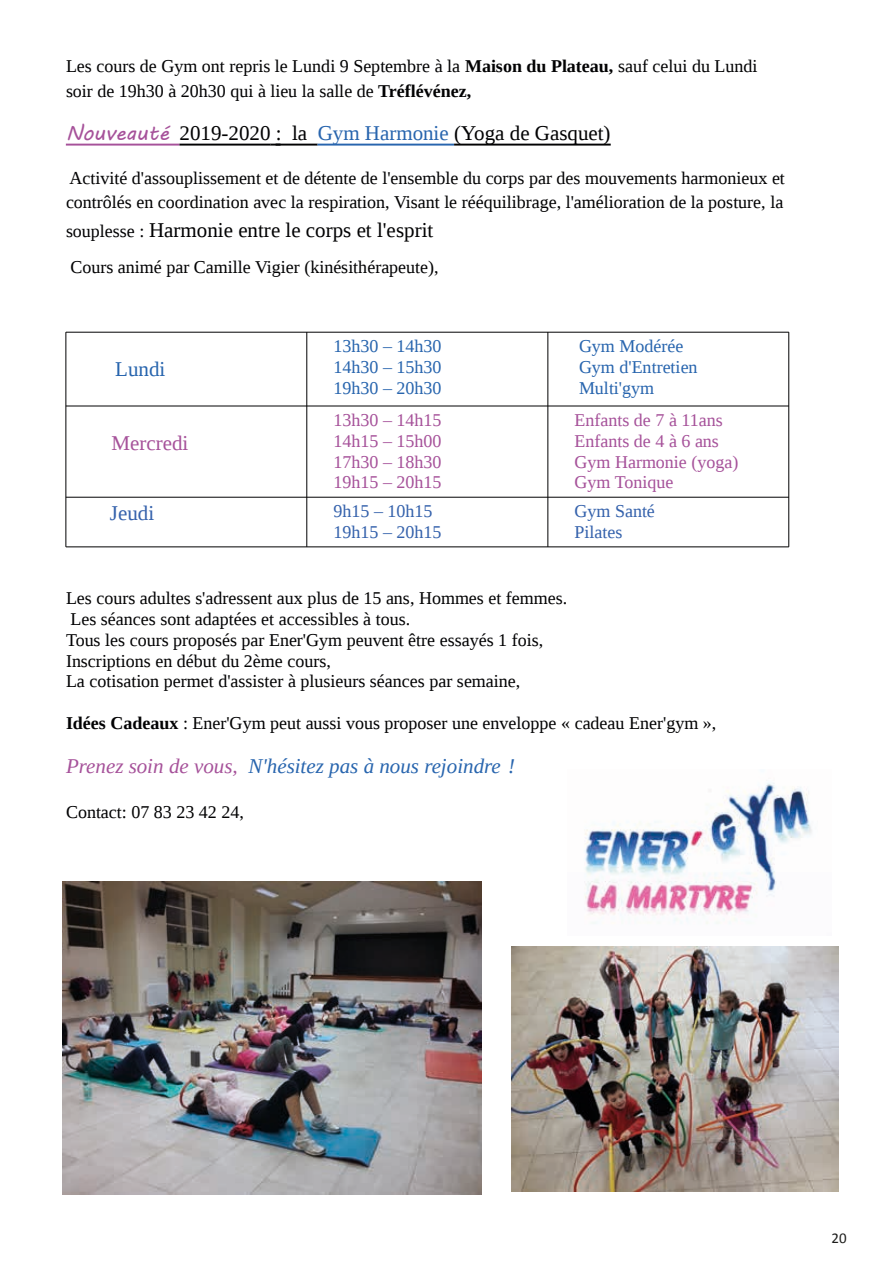
<style>
.page{position:relative;width:893px;height:1263px;background:#fff}
.page>*{position:absolute;margin:0;border:0;box-sizing:border-box;transform-origin:0 0}
.t1{font:21px "Liberation Serif";color:#020203}
.t2{font:italic 21px "Liberation Serif";color:#2865ae}
.t3{font:21px "Liberation Serif";color:#a6529a}
.t4{font:21px "Liberation Serif";color:#2865ae}
.t5{font:21px "Liberation Serif";color:#3562ac}
.t6{font:18px/20.7px "Liberation Serif";color:#020203}
.t7{font:18px/20.7px "Liberation Serif";color:#a6529a;text-align:justify}
.t8{font:18px/20.7px "Liberation Serif";color:#2865ae;text-align:justify}
.t9{font:18px/20.7px "Liberation Serif";color:#3562ac}
.t10{font:15px "Calibri";color:#1d1d1b}
.s1{font-weight:700}
.s2{font-family:"MV Boli";color:#a6529a}
.s3{color:#2865ae}
.s4{font-size:18px}
.s5{color:#a6529a}
</style>
<div class="page">
<hr style="left:66px;top:144px;width:113px;height:2px;background:#a6529a">
<hr style="left:179px;top:144px;width:91px;height:2px;background:#020203">
<svg style="left:270px;top:144px;width:6px;height:2px"></svg>
<hr style="left:276px;top:144px;width:42px;height:2px;background:#020203">
<hr style="left:318px;top:144px;width:136px;height:2px;background:#2865ae">
<hr style="left:454px;top:144px;width:157px;height:2px;background:#020203">
<hr style="left:66px;top:332px;width:723px;height:1px;background:#020203">
<hr style="left:66px;top:406px;width:723px;height:1px;background:#020203">
<hr style="left:66px;top:497px;width:723px;height:1px;background:#020203">
<hr style="left:66px;top:547px;width:723px;height:1px;background:#020203">
<hr style="left:66px;top:332px;width:1px;height:215px;background:#020203">
<hr style="left:307px;top:332px;width:1px;height:215px;background:#020203">
<hr style="left:548px;top:332px;width:1px;height:215px;background:#020203">
<hr style="left:788px;top:332px;width:1px;height:215px;background:#020203">
<img style="left:584px;top:783px;width:228px;height:141px">
<img style="left:63px;top:881px;width:418px;height:314px">
<img style="left:512px;top:946px;width:326px;height:245px">
<p class="t6" style="left:66px;top:55px;width:693px;line-height:24.9px">Les cours de Gym ont repris le Lundi 9 Septembre à la <span class="s1">Maison du Plateau,</span> sauf celui du Lundi soir de 19h30 à 20h30 qui à lieu la salle de <span class="s1">Tréflévénez,</span></p>
<p class="t1" style="left:66px;top:126px;width:546px"><span class="s2">Nouveauté</span> 2019-2020 : la <span class="s3">Gym Harmonie</span> (Yoga de Gasquet)</p>
<p class="t6" style="left:66px;top:167px;width:720px;line-height:24.8px">Activité d'assouplissement et de détente de l'ensemble du corps par des mouvements harmonieux et contrôlés en coordination avec la respiration, Visant le rééquilibrage, l'amélioration de la posture, la</p>
<p class="t1" style="left:66px;top:222px;width:369px"><span class="s4">souplesse :</span> Harmonie entre le corps et l'esprit</p>
<p class="t6" style="left:71px;top:259px;width:370px">Cours animé par Camille Vigier (kinésithérapeute),</p>
<p class="t10" style="left:199px;top:182px;width:27px">gym</p>
<p class="t4" style="left:115px;top:361px;width:52px">Lundi</p>
<p class="t3" style="left:111px;top:435px;width:78px">Mercredi</p>
<p class="t8" style="left:334px;top:338px;width:109px">13h30 – 14h30<br>14h30 – 15h30<br>19h30 – 20h30</p>
<p class="t8" style="left:579px;top:338px;width:120px;text-align:left">Gym Modérée<br>Gym d'Entretien<br>Multi'gym</p>
<p class="t7" style="left:334px;top:411px;width:109px">13h30 – 14h15<br>14h15 – 15h00<br>17h30 – 18h30<br>19h15 – 20h15</p>
<p class="t7" style="left:575px;top:411px;width:165px;text-align:left">Enfants de 7 à 11ans<br>Enfants de 4 à 6 ans<br>Gym Harmonie (yoga)<br>Gym Tonique</p>
<p class="t5" style="left:110px;top:505px;width:46px">Jeudi</p>
<p class="t9" style="left:334px;top:503px;width:109px">9h15 – 10h15<br>19h15 – 20h15</p>
<p class="t9" style="left:575px;top:503px;width:82px">Gym Santé<br>Pilates</p>
<p class="t6" style="left:66px;top:590px;width:503px">Les cours adultes s'adressent aux plus de 15 ans, Hommes et femmes.<br>Les séances sont adaptées et accessibles à tous.<br>Tous les cours proposés par Ener'Gym peuvent être essayés 1 fois, Inscriptions en début du 2ème cours,<br>La cotisation permet d'assister à plusieurs séances par semaine,</p>
<p class="t6" style="left:66px;top:714px;width:652px"><span class="s1">Idées Cadeaux</span> : Ener'Gym peut aussi vous proposer une enveloppe « cadeau Ener'gym »,</p>
<p class="t2" style="left:66px;top:758px;width:451px"><span class="s5">Prenez soin de vous,</span> N'hésitez pas à nous rejoindre !</p>
<p class="t6" style="left:66px;top:803px;width:179px">Contact: 07 83 23 42 24,</p>
<p class="t10" style="left:832px;top:1227px;width:17px">20</p>
</div>
